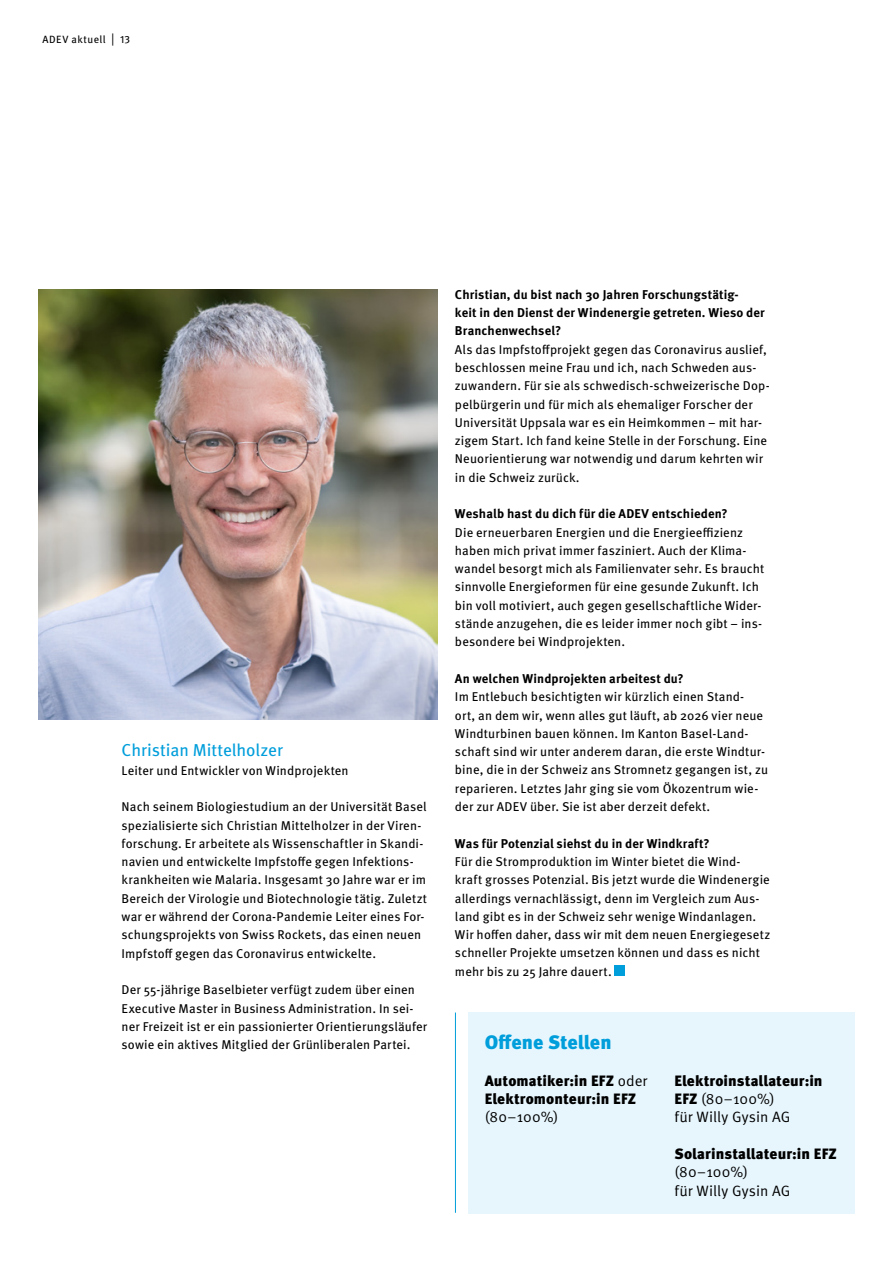
<style>
.page{position:relative;width:893px;height:1263px;background:#fff}
.page>*{position:absolute;margin:0;border:0;box-sizing:border-box;transform-origin:0 0}
.t1{font:900 19.5px "Meta Pro";color:#009edb}
.t2{font:17.25px "Meta Pro";letter-spacing:-.005em;color:#009edb}
.t3{font:900 15px/18.3px "Meta Pro";letter-spacing:.005em;color:#000}
.t4{font:15px/18.3px "Meta Pro";letter-spacing:.01em;color:#000}
.t5{font:12.75px/18.3px "Meta Pro";letter-spacing:.01em;color:#000}
.t6{font:700 12.75px/18.3px "Meta Pro";letter-spacing:.01em;color:#000}
.t7{font:10.5px "Meta Pro";letter-spacing:.045em;color:#000}
.s1{font-size:12.6px}
.s2{font-weight:400}
</style>
<div class="page">
<div style="left:615px;top:965px;width:10px;height:11px;background:#009edb"></div>
<img style="left:38px;top:289px;width:400px;height:431px">
<div style="left:469px;top:1012px;width:386px;height:202px;background:#e7f6fd"></div>
<hr style="left:455px;top:1012px;width:1px;height:201px;background:#009edb">
<p class="t7" style="left:43px;top:32px;width:89px">ADEV aktuell <span class="s1">|</span> 13</p>
<h2 class="t2" style="left:122px;top:739px;width:163px">Christian Mittelholzer</h2>
<p class="t5" style="left:122px;top:761px;width:229px">Leiter und Entwickler von Windprojekten</p>
<p class="t5" style="left:122px;top:798px;width:307px">Nach seinem Biologiestudium an der Universität Basel spezialisierte sich Christian Mittelholzer in der Viren&shy;forschung. Er arbeitete als Wissenschaftler in Skandi&shy;navien und entwickelte Impfstoffe gegen Infektions&shy;krankheiten wie Malaria. Insgesamt 30 Jahre war er im Bereich der Virologie und Biotechnologie tätig. Zuletzt war er während der Corona-Pandemie Leiter eines For&shy;schungsprojekts von Swiss Rockets, das einen neuen Impfstoff gegen das Coronavirus entwickelte.</p>
<p class="t5" style="left:122px;top:981px;width:307px">Der 55-jährige Baselbieter verfügt zudem über einen Executive Master in Business Administration. In sei&shy;ner Freizeit ist er ein passionierter Orientierungsläufer sowie ein aktives Mitglied der Grünliberalen Partei.</p>
<p class="t6" style="left:455px;top:286px;width:311px">Christian, du bist nach 30 Jahren Forschungstätig-<br>keit in den Dienst der Windenergie getreten. Wieso der<br>Branchenwechsel?</p>
<p class="t5" style="left:455px;top:340px;width:316px">Als das Impfstoffprojekt gegen das Coronavirus auslief, beschlossen meine Frau und ich, nach Schweden aus&shy;zuwandern. Für sie als schwedisch-schweizerische Dop&shy;pelbürgerin und für mich als ehemaliger Forscher der Universität Uppsala war es ein Heimkommen – mit har&shy;zigem Start. Ich fand keine Stelle in der Forschung. Eine Neuorientierung war notwendig und darum kehrten wir in die Schweiz zurück.</p>
<p class="t6" style="left:455px;top:505px;width:274px">Weshalb hast du dich für die ADEV entschieden?</p>
<p class="t5" style="left:455px;top:523px;width:311px">Die erneuerbaren Energien und die Energieeffizienz haben mich privat immer fasziniert. Auch der Klima&shy;wandel besorgt mich als Familienvater sehr. Es braucht sinnvolle Energieformen für eine gesunde Zukunft. Ich bin voll motiviert, auch gegen gesellschaftliche Wider&shy;stände anzugehen, die es leider immer noch gibt – ins&shy;besondere bei Windprojekten.</p>
<p class="t6" style="left:455px;top:670px;width:230px">An welchen Windprojekten arbeitest du?</p>
<p class="t5" style="left:455px;top:688px;width:315px">Im Entlebuch besichtigten wir kürzlich einen Stand-<br>ort, an dem wir, wenn alles gut läuft, ab 2026 vier neue Windturbinen bauen können. Im Kanton Basel-Land&shy;schaft sind wir unter anderem daran, die erste Windtur&shy;bine, die in der Schweiz ans Stromnetz gegangen ist, zu reparieren. Letztes Jahr ging sie vom Ökozentrum wie&shy;der zur ADEV über. Sie ist aber derzeit defekt.</p>
<p class="t6" style="left:455px;top:834px;width:256px">Was für Potenzial siehst du in der Windkraft?</p>
<p class="t5" style="left:455px;top:852px;width:317px">Für die Stromproduktion im Winter bietet die Wind&shy;kraft grosses Potenzial. Bis jetzt wurde die Windenergie allerdings vernachlässigt, denn im Vergleich zum Aus&shy;land gibt es in der Schweiz sehr wenige Windanlagen.<br>Wir hoffen daher, dass wir mit dem neuen Energiegesetz schneller Projekte umsetzen können und dass es nicht mehr bis zu 25 Jahre dauert.</p>
<h1 class="t1" style="left:485px;top:1030px;width:128px">Offene Stellen</h1>
<p class="t3" style="left:485px;top:1072px;width:164px">Automatiker:in EFZ <span class="s2">oder<br></span>Elektromonteur:in EFZ</p>
<p class="t4" style="left:485px;top:1108px;width:75px">(80–100%)</p>
<p class="t3" style="left:674px;top:1072px;width:150px">Elektroinstallateur:in<br>EFZ <span class="s2">(80–100%)<br>für Willy Gysin AG</span></p>
<p class="t3" style="left:674px;top:1145px;width:164px">Solarinstallateur:in EFZ</p>
<p class="t4" style="left:674px;top:1163px;width:118px">(80–100%)<br>für Willy Gysin AG</p>
</div>
